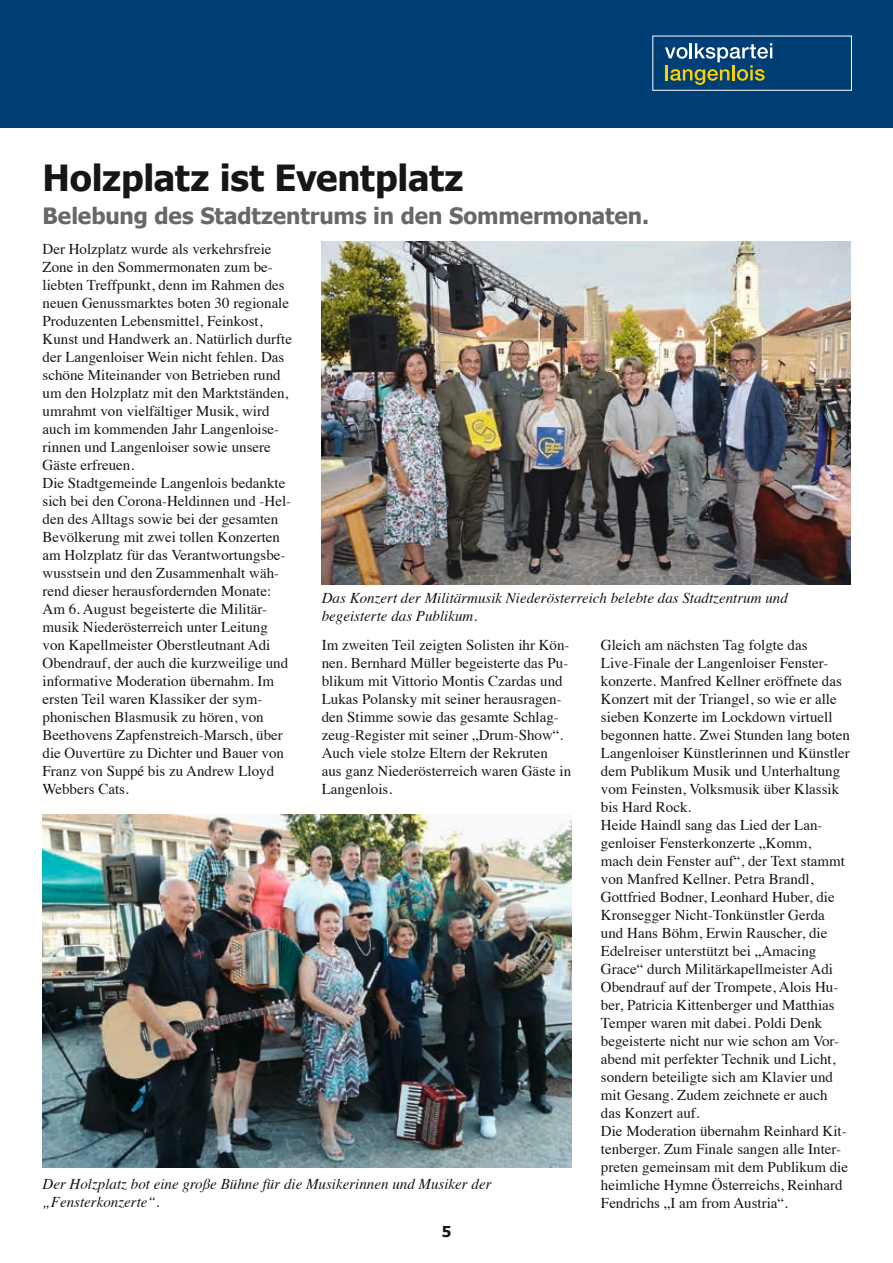
<style>
.page{position:relative;width:893px;height:1263px;background:#fff}
.page>*{position:absolute;margin:0;border:0;box-sizing:border-box;transform-origin:0 0}
.t1{font:700 36px "Tahoma";letter-spacing:-.01em;color:#151616}
.t2{font:700 22.5px "Tahoma";letter-spacing:-.005em;color:#686868}
.t3{font:15px/18px "Times";color:#151616}
.t4{font:italic 15px/18px "Times";color:#151616}
.t5{font:700 15px "Tahoma";color:#151616}
</style>
<div class="page">
<div style="left:0;top:0;width:893px;height:128px;background:#003f75"></div>
<svg style="left:665px;top:43px;width:107px;height:42px"></svg>
<div style="left:652px;top:36px;width:200px;height:55px;border:1px solid #fff"></div>
<img style="left:322px;top:241px;width:528px;height:344px">
<img style="left:43px;top:814px;width:528px;height:353px">
<h1 class="t1" style="left:43px;top:153px;width:422px">Holzplatz ist Eventplatz</h1>
<h2 class="t2" style="left:43px;top:200px;width:608px">Belebung des Stadtzentrums in den Sommermonaten.</h2>
<p class="t3" style="left:43px;top:238px;width:251px">Der Holzplatz wurde als verkehrsfreie Zone in den Sommermonaten zum be&shy;liebten Treffpunkt, denn im Rahmen des neuen Genussmarktes boten 30 regionale Produzenten Lebensmittel, Feinkost, Kunst und Handwerk an. Natürlich durfte der Langenloiser Wein nicht fehlen. Das schöne Miteinander von Betrieben rund um den Holzplatz mit den Marktständen, umrahmt von vielfältiger Musik, wird auch im kommenden Jahr Langenloise&shy;rinnen und Langenloiser sowie unsere Gäste erfreuen.<br>Die Stadtgemeinde Langenlois bedankte sich bei den Corona-Heldinnen und -Hel&shy;den des Alltags sowie bei der gesamten Bevölkerung mit zwei tollen Konzerten am Holzplatz für das Verantwortungsbe&shy;wusstsein und den Zusammenhalt wäh&shy;rend dieser herausfordernden Monate:<br>Am 6. August begeisterte die Militär&shy;musik Niederösterreich unter Leitung von Kapellmeister Oberstleutnant Adi Obendrauf, der auch die kurzweilige und informative Moderation übernahm. Im ersten Teil waren Klassiker der sym&shy;phonischen Blasmusik zu hören, von Beethovens Zapfenstreich-Marsch, über die Ouvertüre zu Dichter und Bauer von Franz von Suppé bis zu Andrew Lloyd Webbers Cats.</p>
<p class="t4" style="left:322px;top:588px;width:468px">Das Konzert der Militärmusik Niederösterreich belebte das Stadtzentrum und begeisterte das Publikum.</p>
<p class="t3" style="left:322px;top:634px;width:251px">Im zweiten Teil zeigten Solisten ihr Kön&shy;nen. Bernhard Müller begeisterte das Pu&shy;blikum mit Vittorio Montis Czardas und Lukas Polansky mit seiner herausragen&shy;den Stimme sowie das gesamte Schlag&shy;zeug-Register mit seiner „Drum-Show“.<br>Auch viele stolze Eltern der Rekruten aus ganz Niederösterreich waren Gäste in Langenlois.</p>
<p class="t3" style="left:601px;top:634px;width:251px">Gleich am nächsten Tag folgte das Live-Finale der Langenloiser Fenster&shy;konzerte. Manfred Kellner eröffnete das Konzert mit der Triangel, so wie er alle sieben Konzerte im Lockdown virtuell begonnen hatte. Zwei Stunden lang boten Langenloiser Künstlerinnen und Künstler dem Publikum Musik und Unterhaltung vom Feinsten, Volksmusik über Klassik bis Hard Rock.<br>Heide Haindl sang das Lied der Lan&shy;genloiser Fensterkonzerte „Komm,<br>mach dein Fenster auf“, der Text stammt von Manfred Kellner. Petra Brandl, Gottfried Bodner, Leonhard Huber, die Kronsegger Nicht-Tonkünstler Gerda und Hans Böhm, Erwin Rauscher, die Edelreiser unterstützt bei „Amacing Grace“ durch Militärkapellmeister Adi Obendrauf auf der Trompete, Alois Hu&shy;ber, Patricia Kittenberger und Matthias Temper waren mit dabei. Poldi Denk begeisterte nicht nur wie schon am Vor&shy;abend mit perfekter Technik und Licht, sondern beteiligte sich am Klavier und mit Gesang. Zudem zeichnete er auch das Konzert auf.<br>Die Moderation übernahm Reinhard Kit&shy;tenberger. Zum Finale sangen alle Inter&shy;preten gemeinsam mit dem Publikum die heimliche Hymne Österreichs, Reinhard Fendrichs „I am from Austria“.</p>
<p class="t4" style="left:43px;top:1174px;width:450px">Der Holzplatz bot eine große Bühne für die Musikerinnen und Musiker der „Fensterkonzerte“.</p>
<p class="t5" style="left:442px;top:1221px;width:11px">5</p>
</div>
